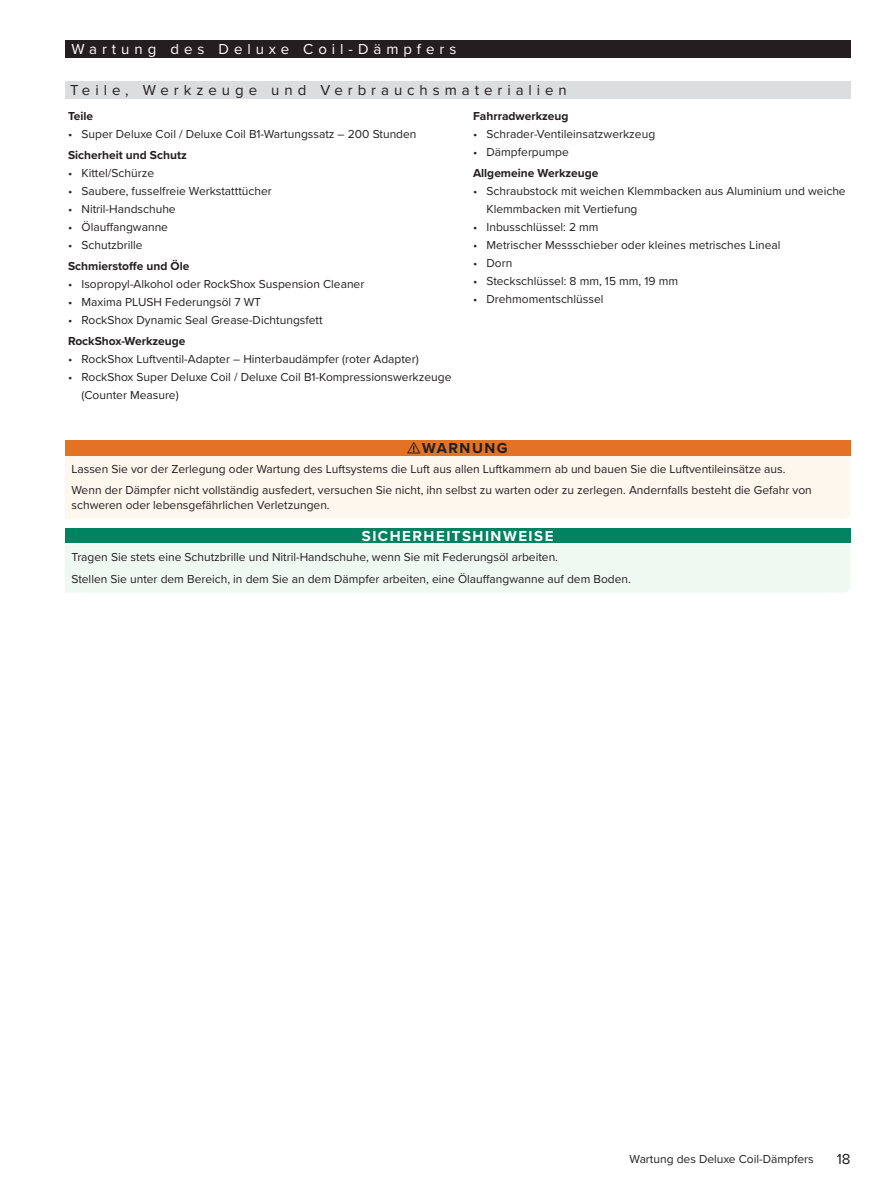
<style>
.page{position:relative;width:891px;height:1188px;background:#fff}
.page>*{position:absolute;margin:0;border:0;box-sizing:border-box;transform-origin:0 0}
.Section_Title_-_Grey__TOC_Level_2{font:15px "Proxima Nova";letter-spacing:.33em;color:#231f20}
.Section_Title_-_Black__TOC_Level_1{font:15px "Proxima Nova";letter-spacing:.33em;color:#fff}
.Signal_Word_centered-_SAFETY_INSTRUCTION{font:700 15px "Proxima Nova";letter-spacing:.1em;color:#fff}
.t1{font:700 15px "Proxima Nova";letter-spacing:.1em;color:#231f20}
.Signal_Word_Text_-_Warning_Orange_Shaded{font:12px/18px "Proxima Nova";color:#231f20}
.Signal_Word_Text_-_Safety_Green_Shaded{font:12px "Proxima Nova";color:#231f20}
.Normal_Text{font:700 12px "Proxima Nova";color:#231f20}
</style>
<div class="page">
<div style="left:65px;top:40px;width:785px;height:18px;background:#231f20"></div>
<div style="left:65px;top:82px;width:785px;height:17px;background:#dcdddf"></div>
<div style="left:65px;top:440px;width:785px;height:15px;background:#e37224"></div>
<div style="left:65px;top:456px;width:785px;height:63px;background:#fef7ee"></div>
<div style="left:65px;top:528px;width:785px;height:15px;background:#008361"></div>
<div style="left:65px;top:544px;width:785px;height:48px;background:#eff9f2"></div>
<p class="Section_Title_-_Black__TOC_Level_1" style="left:72px;top:38px;width:386px">Wartung des Deluxe Coil-Dämpfers</p>
<p class="Section_Title_-_Grey__TOC_Level_2" style="left:70px;top:79px;width:498px">Teile, Werkzeuge und Verbrauchsmaterialien</p>
<p class="Normal_Text" style="left:68px;top:107px;width:27px">Teile</p>
<p class="Signal_Word_Text_-_Warning_Orange_Shaded" style="left:68px;top:124px;width:350px">• Super Deluxe Coil / Deluxe Coil B1-Wartungssatz – 200 Stunden</p>
<p class="Normal_Text" style="left:68px;top:146px;width:120px">Sicherheit und Schutz</p>
<p class="Signal_Word_Text_-_Warning_Orange_Shaded" style="left:68px;top:163px;width:88px">• Kittel/Schürze</p>
<p class="Signal_Word_Text_-_Warning_Orange_Shaded" style="left:68px;top:181px;width:205px">• Saubere, fusselfreie Werkstatttücher</p>
<p class="Signal_Word_Text_-_Warning_Orange_Shaded" style="left:68px;top:199px;width:109px">• Nitril-Handschuhe</p>
<p class="Signal_Word_Text_-_Warning_Orange_Shaded" style="left:68px;top:217px;width:102px">• Ölauffangwanne</p>
<p class="Signal_Word_Text_-_Warning_Orange_Shaded" style="left:68px;top:235px;width:76px">• Schutzbrille</p>
<p class="Normal_Text" style="left:68px;top:257px;width:123px">Schmierstoffe und Öle</p>
<p class="Signal_Word_Text_-_Warning_Orange_Shaded" style="left:68px;top:275px;width:298px">• Isopropyl-Alkohol oder RockShox Suspension Cleaner</p>
<p class="Signal_Word_Text_-_Warning_Orange_Shaded" style="left:68px;top:293px;width:195px">• Maxima PLUSH Federungsöl 7 WT</p>
<p class="Signal_Word_Text_-_Warning_Orange_Shaded" style="left:68px;top:311px;width:256px">• RockShox Dynamic Seal Grease-Dichtungsfett</p>
<p class="Normal_Text" style="left:68px;top:332px;width:119px">RockShox-Werkzeuge</p>
<p class="Signal_Word_Text_-_Warning_Orange_Shaded" style="left:68px;top:350px;width:352px">• RockShox Luftventil-Adapter – Hinterbaudämpfer (roter Adapter)</p>
<p class="Signal_Word_Text_-_Warning_Orange_Shaded" style="left:82px;top:368px;width:371px;text-indent:-14px">• RockShox Super Deluxe Coil / Deluxe Coil B1-Kompressionswerkzeuge (Counter Measure)</p>
<p class="Normal_Text" style="left:473px;top:107px;width:97px">Fahrradwerkzeug</p>
<p class="Signal_Word_Text_-_Warning_Orange_Shaded" style="left:473px;top:124px;width:184px">• Schrader-Ventileinsatzwerkzeug</p>
<p class="Signal_Word_Text_-_Warning_Orange_Shaded" style="left:473px;top:142px;width:97px">• Dämpferpumpe</p>
<p class="Normal_Text" style="left:473px;top:164px;width:127px">Allgemeine Werkzeuge</p>
<p class="Signal_Word_Text_-_Warning_Orange_Shaded" style="left:487px;top:181px;width:361px;text-indent:-14px">• Schraubstock mit weichen Klemmbacken aus Aluminium und weiche<br>Klemmbacken mit Vertiefung</p>
<p class="Signal_Word_Text_-_Warning_Orange_Shaded" style="left:473px;top:217px;width:127px">• Inbusschlüssel: 2 mm</p>
<p class="Signal_Word_Text_-_Warning_Orange_Shaded" style="left:473px;top:235px;width:309px">• Metrischer Messschieber oder kleines metrisches Lineal</p>
<p class="Signal_Word_Text_-_Warning_Orange_Shaded" style="left:473px;top:253px;width:41px">• Dorn</p>
<p class="Signal_Word_Text_-_Warning_Orange_Shaded" style="left:473px;top:271px;width:207px">• Steckschlüssel: 8 mm, 15 mm, 19 mm</p>
<p class="Signal_Word_Text_-_Warning_Orange_Shaded" style="left:473px;top:289px;width:132px">• Drehmomentschlüssel</p>
<p class="t1" style="left:408px;top:437px;width:102px">⚠WARNUNG</p>
<p class="Signal_Word_Text_-_Warning_Orange_Shaded" style="left:72px;top:460px;width:715px">Lassen Sie vor der Zerlegung oder Wartung des Luftsystems die Luft aus allen Luftkammern ab und bauen Sie die Luftventileinsätze aus.</p>
<p class="Signal_Word_Text_-_Warning_Orange_Shaded" style="left:72px;top:483px;width:742px;line-height:14.4px">Wenn der Dämpfer nicht vollständig ausfedert, versuchen Sie nicht, ihn selbst zu warten oder zu zerlegen. Andernfalls besteht die Gefahr von schweren oder lebensgefährlichen Verletzungen.</p>
<p class="Signal_Word_centered-_SAFETY_INSTRUCTION" style="left:362px;top:525px;width:193px">SICHERHEITSHINWEISE</p>
<p class="Signal_Word_Text_-_Safety_Green_Shaded" style="left:72px;top:548px;width:488px">Tragen Sie stets eine Schutzbrille und Nitril-Handschuhe, wenn Sie mit Federungsöl arbeiten.</p>
<p class="Signal_Word_Text_-_Safety_Green_Shaded" style="left:72px;top:570px;width:561px">Stellen Sie unter dem Bereich, in dem Sie an dem Dämpfer arbeiten, eine Ölauffangwanne auf dem Boden.</p>
<p class="Signal_Word_Text_-_Warning_Orange_Shaded" style="left:630px;top:1149px;width:186px">Wartung des Deluxe Coil-Dämpfers</p>
<p class="Section_Title_-_Grey__TOC_Level_2" style="left:837px;top:1148px;width:15px">18</p>
</div>
